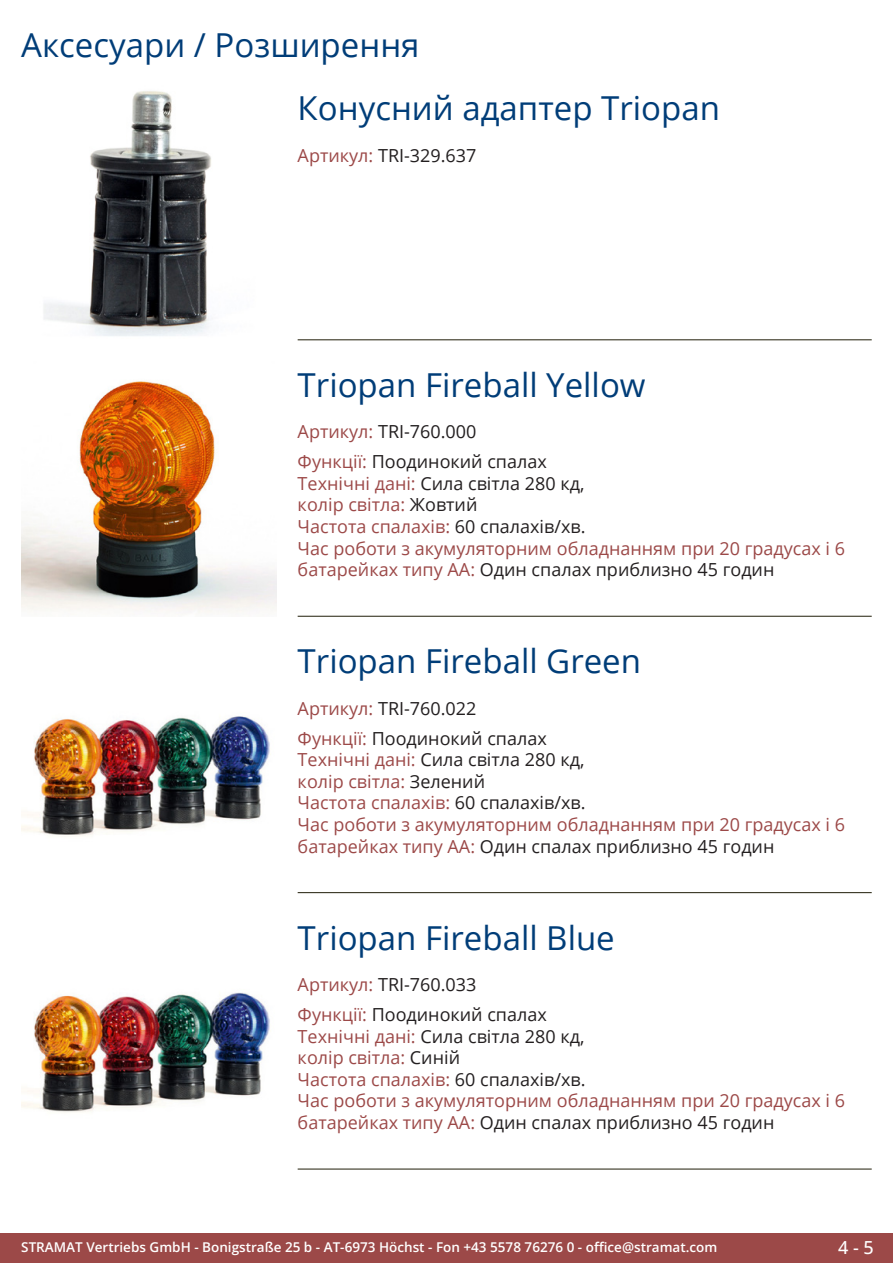
<style>
.page{position:relative;width:893px;height:1263px;background:#fff}
.page>*{position:absolute;margin:0;border:0;box-sizing:border-box;transform-origin:0 0}
.Produkttitel{font:33px "Open Sans";color:#003d78}
.RastTitel{font:33px "Open Sans";color:#003d78}
.Beschreibung_Text{font:18px/21.6px "Open Sans";color:#9c4948}
.TechDaten_Überschrif{font:18px "Open Sans";color:#231f20}
.t1{font:500 18px "Open Sans";color:#fff}
.t2{font:600 13.5px "Open Sans";color:#fff}
.s1{color:#9c4948}
.s2{color:#231f20}
</style>
<div class="page">
<div style="left:0;top:1233px;width:893px;height:30px;background:#9c4948"></div>
<hr style="left:298px;top:340px;width:574px;height:1px;background:#201d08">
<hr style="left:298px;top:616px;width:574px;height:1px;background:#201d08">
<hr style="left:298px;top:892px;width:574px;height:1px;background:#201d08">
<hr style="left:298px;top:1169px;width:574px;height:1px;background:#201d08">
<img style="left:44px;top:91px;width:167px;height:245px">
<img style="left:21px;top:380px;width:255px;height:233px">
<img style="left:21px;top:716px;width:250px;height:120px">
<img style="left:21px;top:992px;width:249px;height:121px">
<p class="RastTitel" style="left:21px;top:22px;width:400px">Аксесуари / Розширення</p>
<p class="Produkttitel" style="left:298px;top:86px;width:424px">Конусний адаптер Triopan</p>
<p class="TechDaten_Überschrif" style="left:298px;top:143px;width:180px"><span class="s1">Артикул:</span> TRI-329.637</p>
<p class="Produkttitel" style="left:298px;top:362px;width:349px">Triopan Fireball Yellow</p>
<p class="TechDaten_Überschrif" style="left:298px;top:420px;width:180px"><span class="s1">Артикул:</span> TRI-760.000</p>
<p class="Beschreibung_Text" style="left:298px;top:450px;width:549px">Функції: <span class="s2">Поодинокий спалах<br></span>Технічні дані: <span class="s2">Сила світла 280 кд,<br></span>колір світла: <span class="s2">Жовтий<br></span>Частота спалахів: <span class="s2">60 спалахів/хв.<br></span>Час роботи з акумуляторним обладнанням при 20 градусах і 6 батарейках типу АА: <span class="s2">Один спалах приблизно 45 годин</span></p>
<p class="Produkttitel" style="left:298px;top:638px;width:345px">Triopan Fireball Green</p>
<p class="TechDaten_Überschrif" style="left:298px;top:696px;width:180px"><span class="s1">Артикул:</span> TRI-760.022</p>
<p class="Beschreibung_Text" style="left:298px;top:727px;width:549px">Функції: <span class="s2">Поодинокий спалах<br></span>Технічні дані: <span class="s2">Сила світла 280 кд,<br></span>колір світла: <span class="s2">Зелений<br></span>Частота спалахів: <span class="s2">60 спалахів/хв.<br></span>Час роботи з акумуляторним обладнанням при 20 градусах і 6 батарейках типу АА: <span class="s2">Один спалах приблизно 45 годин</span></p>
<p class="Produkttitel" style="left:298px;top:915px;width:319px">Triopan Fireball Blue</p>
<p class="TechDaten_Überschrif" style="left:298px;top:972px;width:180px"><span class="s1">Артикул:</span> TRI-760.033</p>
<p class="Beschreibung_Text" style="left:298px;top:1003px;width:549px">Функції: <span class="s2">Поодинокий спалах<br></span>Технічні дані: <span class="s2">Сила світла 280 кд,<br></span>колір світла: <span class="s2">Синій<br></span>Частота спалахів: <span class="s2">60 спалахів/хв.<br></span>Час роботи з акумуляторним обладнанням при 20 градусах і 6 батарейках типу АА: <span class="s2">Один спалах приблизно 45 годин</span></p>
<p class="t2" style="left:21px;top:1238px;width:698px">STRAMAT Vertriebs GmbH - Bonigstraße 25 b - AT-6973 Höchst - Fon +43 5578 76276 0 - office@stramat.com</p>
<p class="t1" style="left:838px;top:1234px;width:37px">4 - 5</p>
</div>
